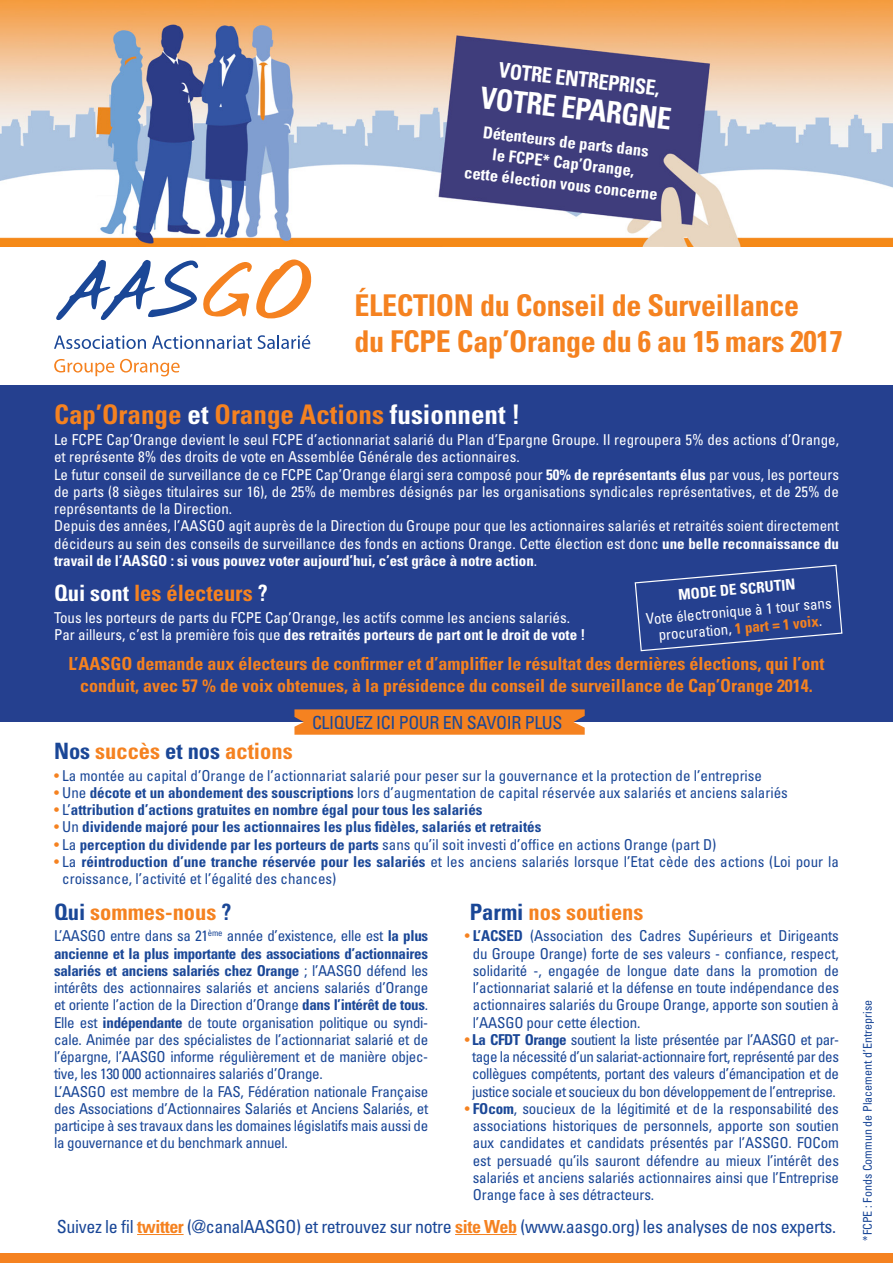
<style>
.page{position:relative;width:893px;height:1263px;background:#fff}
.page>*{position:absolute;margin:0;border:0;box-sizing:border-box;transform-origin:0 0}
.t1{font:700 condensed 30px/36px "Univers";letter-spacing:-.01em;color:#f58220}
.t2{font:700 condensed 30px "Univers";color:#fff;scale:.96 1}
.t3{font:700 condensed 27px "Univers";color:#f58220}
.t4{font:700 condensed 22.5px "Univers";color:#f58220}
.t5{font:700 condensed 21px "Univers";color:#fff;scale:.96 1}
.t6{font:700 condensed 18px/21.6px "Univers";color:#f58220;text-align:center}
.t7{font:condensed 18px "Univers";letter-spacing:-.02em;color:#1a4797}
.t8{font:700 condensed 16.5px/21px "Univers";color:#fff;text-align:center}
.t9{font:condensed 15px/17.2px "Univers";letter-spacing:-.02em;color:#1a4797;text-align:justify}
.t10{font:condensed 15px/17.2px "Univers";color:#fff}
.t11{font:condensed 15px/17.2px "Univers";color:#1a4797}
.t12{font:700 condensed 15px "Univers";color:#1a4797}
.t13{font:700 condensed 15px "Univers";color:#fff}
.t14{font:condensed 12px "Univers";color:#1a4797}
.s1{color:#fff}
.s2{font-weight:700}
.s3{font-weight:700;color:#f58220}
.s4{color:#1a4797}
.s5{color:#f58220}
.s6{font-weight:400;color:#f58220}
.s7{font-weight:400}
</style>
<div class="page">
<img style="left:0;top:0;width:893px;height:246px">
<div style="left:0;top:385px;width:893px;height:337px;background:#25408f"></div>
<svg style="left:56px;top:259px;width:256px;height:61px"></svg>
<svg style="left:54px;top:335px;width:92px;height:14px"></svg>
<svg style="left:152px;top:335px;width:100px;height:14px"></svg>
<svg style="left:258px;top:335px;width:52px;height:14px"></svg>
<svg style="left:54px;top:359px;width:60px;height:17px"></svg>
<svg style="left:120px;top:359px;width:60px;height:17px"></svg>
<div style="left:0;top:1253px;width:893px;height:10px;background:#f58220"></div>
<hr style="left:137px;top:1234px;width:47px;height:1px;background:#f58220">
<hr style="left:455px;top:1234px;width:62px;height:1px;background:#f58220">
<svg style="left:634px;top:564px;width:209px;height:88px"></svg>
<svg style="left:294px;top:709px;width:291px;height:26px;background:#f08227"></svg>
<h3 class="t5" style="left:501px;top:56px;width:170px;rotate:7deg">VOTRE ENTREPRISE,</h3>
<h1 class="t2" style="left:483px;top:80px;width:201px;rotate:6deg">VOTRE EPARGNE</h1>
<p class="t8" style="left:470px;top:121px;width:196px;rotate:6deg">Détenteurs de parts dans<br>le FCPE* Cap’Orange,<br>cette élection vous concerne</p>
<h1 class="t1" style="left:354px;top:287px;width:31px">élection</h1>
<h1 class="t1" style="left:354px;top:287px;width:490px;text-indent:126px">du Conseil de Surveillance<br>du FCPE Cap’Orange du 6 au 15 mars 2017</h1>
<h2 class="t3" style="left:54px;top:397px;width:468px">Cap’Orange <span class="s1">et</span> Orange Actions <span class="s1">fusionnent !</span></h2>
<p class="t10" style="left:54px;top:431px;width:787px">Le FCPE Cap’Orange devient le seul FCPE d’actionnariat salarié du Plan d’Epargne Groupe. Il regroupera 5% des actions d’Orange, et représente 8% des droits de vote en Assemblée Générale des actionnaires.<br>Le futur conseil de surveillance de ce FCPE Cap’Orange élargi sera composé pour <span class="s2">50% de représentants élus</span> par vous, les porteurs de parts (8 sièges titulaires sur 16), de 25% de membres désignés par les organisations syndicales représentatives, et de 25% de représentants de la Direction.<br>Depuis des années, l’AASGO agit auprès de la Direction du Groupe pour que les actionnaires salariés et retraités soient directement décideurs au sein des conseils de surveillance des fonds en actions Orange. Cette élection est donc <span class="s2">une belle reconnaissance du travail de l’AASGO : si vous pouvez voter aujourd’hui, c’est grâce à notre action</span>.</p>
<h3 class="t4" style="left:54px;top:579px;width:215px"><span class="s1">Qui sont</span> les électeurs <span class="s1">?</span></h3>
<p class="t10" style="left:54px;top:609px;width:533px">Tous les porteurs de parts du FCPE Cap’Orange, les actifs comme les anciens salariés.<br>Par ailleurs, c’est la première fois que <span class="s2">des retraités porteurs de part ont le droit de vote !</span></p>
<p class="t6" style="left:68px;top:653px;width:758px">L’AASGO demande aux électeurs de confirmer et d’amplifier le résultat des dernières élections, qui l’ont conduit, avec 57 % de voix obtenues, à la présidence du conseil de surveillance de Cap’Orange 2014.</p>
<p class="t13" style="left:678px;top:585px;width:21px;rotate:-5deg">Mode</p>
<p class="t13" style="left:719px;top:582px;width:29px;rotate:-5deg">de scr</p>
<p class="t13" style="left:764px;top:578px;width:18px;rotate:-5deg">utin</p>
<p class="t10" style="left:645px;top:610px;width:188px;text-align:center;rotate:-5deg">Vote électronique à 1 toursans procuration, <span class="s3">1 part = 1 voix</span>.</p>
<p class="t7" style="left:312px;top:711px;width:165px">Cliquez ici pou r en savoi</p>
<p class="t7" style="left:511px;top:711px;width:24px">r plus</p>
<h3 class="t4" style="left:54px;top:737px;width:240px"><span class="s4">Nos</span> succès <span class="s4">et nos</span> actions</h3>
<p class="t11" style="left:54px;top:766px;width:710px"><span class="s5">•</span> La montée au capital d’Orange de l’actionnariat salarié pour peser sur la gouvernance et la protection de l’entreprise</p>
<p class="t11" style="left:54px;top:784px;width:735px"><span class="s5">•</span> Une <span class="s2">décote et un abondement des souscriptions</span> lors d’augmentation de capital réservée aux salariés et anciens salariés</p>
<p class="t12" style="left:54px;top:801px;width:430px"><span class="s6">•</span> <span class="s7">L’</span>attribution d’actions gratuites en nombre égal pour tous les salariés</p>
<p class="t12" style="left:54px;top:818px;width:489px"><span class="s6">•</span> <span class="s7">Un</span> dividende majoré pour les actionnaires les plus fidèles, salariés et retraités</p>
<p class="t11" style="left:54px;top:835px;width:664px"><span class="s5">•</span> La <span class="s2">perception du dividende par les porteurs de parts</span> sans qu’il soit investi d’office en actions Orange (part D)</p>
<p class="t11" style="left:62px;top:853px;width:778px;text-indent:-8px"><span class="s5">•</span> La <span class="s2">réintroduction d’une tranche réservée pour les salariés</span> et les anciens salariés lorsque l’Etat cède des actions (Loi pour la croissance, l’activité et l’égalité des chances)</p>
<h3 class="t4" style="left:470px;top:898px;width:175px"><span class="s4">Parmi</span> nos soutiens</h3>
<p class="t9" style="left:473px;top:927px;width:368px;text-indent:-8px"><span class="s5">•</span> <span class="s2">L’ACSED</span> (Association des Cadres Supérieurs et Dirigeants du Groupe Orange) forte de ses valeurs - confiance, respect, solidarité -, engagée de longue date dans la promotion de l’actionnariat salarié et la défense en toute indépendance des actionnaires salariés du Groupe Orange, apporte son soutien à l’AASGO pour cette élection.</p>
<p class="t9" style="left:465px;top:1031px;width:376px;text-align:center"><span class="s5">•</span> <span class="s2">La CFDT Orange</span> soutient la liste présentée par l’AASGO et par&shy;tage la nécessité d’un salariat-actionnaire fort, représenté par des collègues compétents, portant des valeurs d’émancipation et de justice sociale et soucieux du bon développement de l’entreprise.</p>
<p class="t9" style="left:473px;top:1100px;width:368px;text-indent:-8px"><span class="s5">•</span> <span class="s2">FOcom</span>, soucieux de la légitimité et de la responsabilité des associations historiques de personnels, apporte son soutien aux candidates et candidats présentés par l’ASSGO. FOCom est persuadé qu’ils sauront défendre au mieux l’intérêt des salariés et anciens salariés actionnaires ainsi que l’Entreprise Orange face à ses détracteurs.</p>
<p class="t7" style="left:57px;top:1215px;width:781px">Suivez le fil <span class="s3">twitter</span> (@canalAASGO) et retrouvez sur notre <span class="s3">site Web</span> (www.aasgo.org) les analyses de nos experts.</p>
<h3 class="t4" style="left:54px;top:898px;width:179px"><span class="s4">Qui</span> sommes-nous <span class="s4">?</span></h3>
<p class="t9" style="left:54px;top:927px;width:376px;text-align:left">L’AASGO entre dans sa 21<sup>ème</sup> année d’existence, elle est <span class="s2">la plus ancienne et la plus importante des associations d’actionnaires salariés et anciens salariés chez Orange</span> ; l’AASGO défend les intérêts des actionnaires salariés et anciens salariés d’Orange et oriente l’action de la Direction d’Orange <span class="s2">dans l’intérêt de tous</span>.<br>Elle est <span class="s2">indépendante</span> de toute organisation politique ou syndi&shy;cale. Animée par des spécialistes de l’actionnariat salarié et de l’épargne, l’AASGO informe régulièrement et de manière objec&shy;tive, les 130 000 actionnaires salariés d’Orange.<br>L’AASGO est membre de la FAS, Fédération nationale Française des Associations d’Actionnaires Salariés et Anciens Salariés, et participe à ses travaux dans les domaines législatifs mais aussi de la gouvernance et du benchmark annuel.</p>
<p class="t14" style="left:860px;top:1241px;width:242px;rotate:-90deg">*FCPE : Fonds Commun de Placement d’Entreprise</p>
</div>
